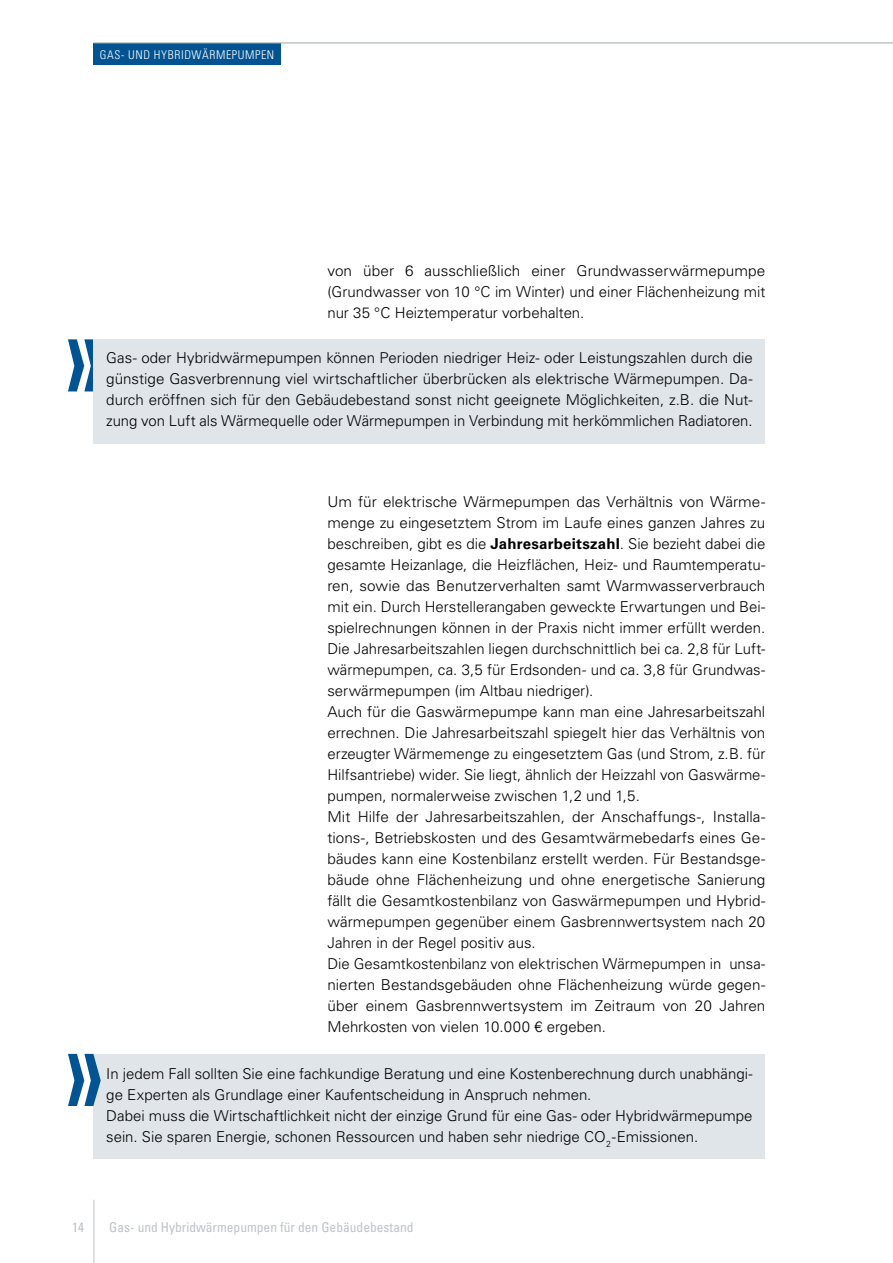
<style>
.page{position:relative;width:893px;height:1263px;background:#fff}
.page>*{position:absolute;margin:0;border:0;box-sizing:border-box;transform-origin:0 0}
.t1{font:700 135px "Univers LT";color:#025391;scale:.5 1}
.t2{font:300 15px/21px "Univers LT";color:#000;text-align:justify}
.t3{font:condensed 13.5px "Univers LT";color:#bec3c6}
.t4{font:300 condensed 12px "Univers LT";letter-spacing:.05em;color:#fff}
.s1{font-weight:700}
</style>
<div class="page">
<div style="left:94px;top:43px;width:187px;height:21px;background:#025391"></div>
<hr style="left:94px;top:43px;width:799px;height:1px;background:#bec3c6">
<hr style="left:94px;top:1200px;width:1px;height:63px;background:#bec3c6">
<div style="left:94px;top:1054px;width:671px;height:105px;background:#dfe5e9"></div>
<div style="left:94px;top:339px;width:671px;height:105px;background:#dfe5e9"></div>
<p class="t4" style="left:100px;top:47px;width:176px">GAS- UND HYBRIDWÄRMEPUMPEN</p>
<p class="t2" style="left:327px;top:260px;width:439px">von über 6 ausschließlich einer Grundwasserwärmepumpe (Grundwasser von 10 °C im Winter) und einer Flächenheizung mit nur 35 °C Heiztemperatur vorbehalten.</p>
<h1 class="t1" style="left:66px;top:272px;width:77px">»</h1>
<p class="t2" style="left:106px;top:348px;width:648px">Gas- oder Hybridwärmepumpen können Perioden niedriger Heiz- oder Leistungszahlen durch die günstige Gasverbrennung viel wirtschaftlicher überbrücken als elektrische Wärmepumpen. Da&shy;durch eröffnen sich für den Gebäudebestand sonst nicht geeignete Möglichkeiten, z.B. die Nut&shy;zung von Luft als Wärmequelle oder Wärmepumpen in Verbindung mit herkömmlichen Radiatoren.</p>
<p class="t2" style="left:327px;top:491px;width:439px;text-align:left">Um für elektrische Wärmepumpen das Verhältnis von Wärme&shy;menge zu eingesetztem Strom im Laufe eines ganzen Jahres zu beschreiben, gibt es die <span class="s1">Jahresarbeitszahl</span>. Sie bezieht dabei die gesamte Heizanlage, die Heizflächen, Heiz- und Raumtemperatu&shy;ren, sowie das Benutzerverhalten samt Warmwasserverbrauch mit ein. Durch Herstellerangaben geweckte Erwartungen und Bei&shy;spielrechnungen können in der Praxis nicht immer erfüllt werden.<br>Die Jahresarbeitszahlen liegen durchschnittlich bei ca. 2,8 für Luft&shy;wärmepumpen, ca. 3,5 für Erdsonden- und ca. 3,8 für Grundwas&shy;serwärmepumpen (im Altbau niedriger).<br>Auch für die Gaswärmepumpe kann man eine Jahresarbeitszahl errechnen. Die Jahresarbeitszahl spiegelt hier das Verhältnis von erzeugter Wärmemenge zu eingesetztem Gas (und Strom, z.B. für Hilfsantriebe) wider. Sie liegt, ähnlich der Heizzahl von Gaswärme&shy;pumpen, normalerweise zwischen 1,2 und 1,5.<br>Mit Hilfe der Jahresarbeitszahlen, der Anschaffungs-, Installa&shy;tions-, Betriebskosten und des Gesamtwärmebedarfs eines Ge&shy;bäudes kann eine Kostenbilanz erstellt werden. Für Bestandsge&shy;bäude ohne Flächenheizung und ohne energetische Sanierung fällt die Gesamtkostenbilanz von Gaswärmepumpen und Hybrid&shy;wärmepumpen gegenüber einem Gasbrennwertsystem nach 20<br>Jahren in der Regel positiv aus.<br>Die Gesamtkostenbilanz von elektrischen Wärmepumpen in unsa&shy;nierten Bestandsgebäuden ohne Flächenheizung würde gegen&shy;über einem Gasbrennwertsystem im Zeitraum von 20 Jahren Mehrkosten von vielen 10.000 € ergeben.</p>
<h1 class="t1" style="left:66px;top:987px;width:77px">»</h1>
<p class="t2" style="left:106px;top:1063px;width:648px;text-align:left">In jedem Fall sollten Sie eine fachkundige Beratung und eine Kostenberechnung durch unabhängi&shy;ge Experten als Grundlage einer Kaufentscheidung in Anspruch nehmen.<br>Dabei muss die Wirtschaftlichkeit nicht der einzige Grund für eine Gas- oder Hybridwärmepumpe sein. Sie sparen Energie, schonen Ressourcen und haben sehr niedrige CO<sub>2</sub>-Emissionen.</p>
<p class="t3" style="left:72px;top:1218px;width:13px">14</p>
<p class="t3" style="left:109px;top:1218px;width:306px">Gas- und Hybridwärmepumpen für den Gebäudebestand</p>
</div>
